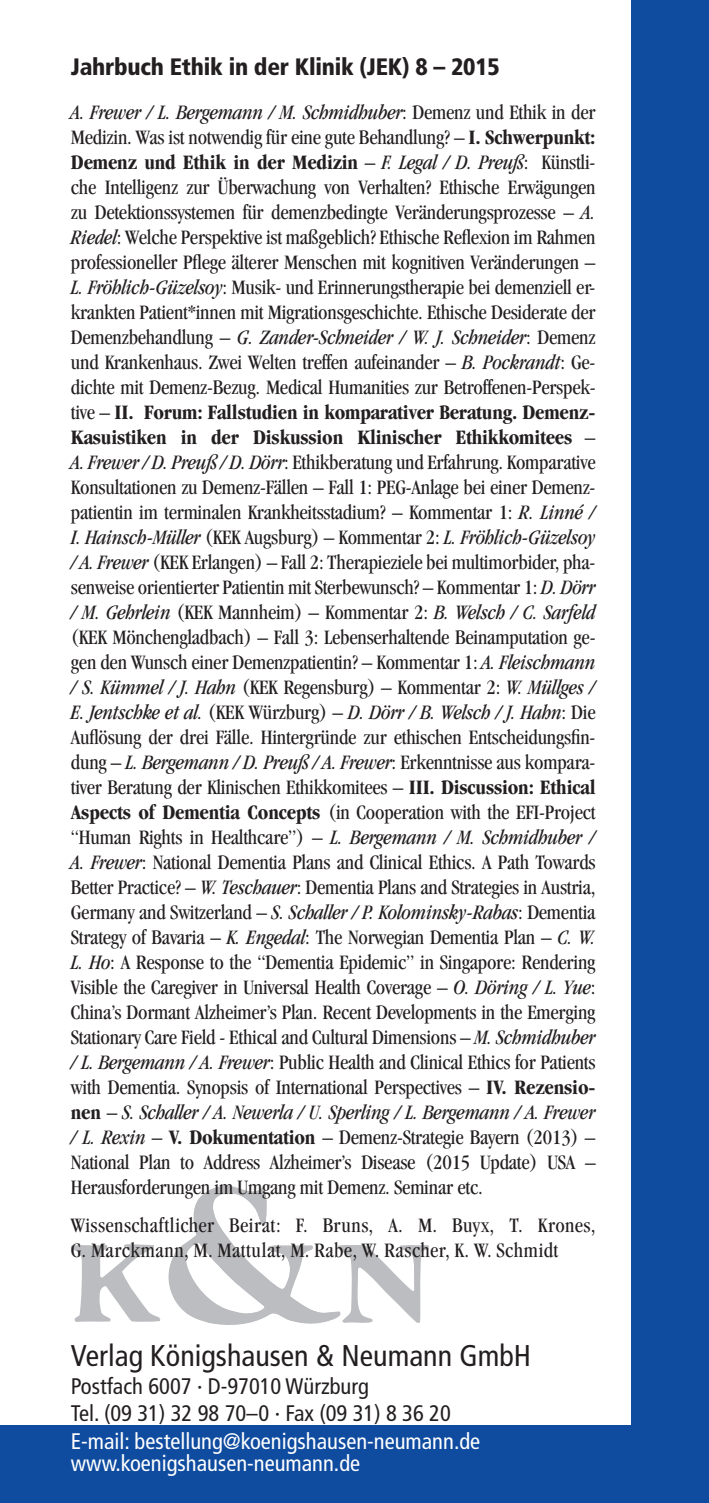
<style>
.page{position:relative;width:709px;height:1503px;background:#fff}
.page>*{position:absolute;margin:0;border:0;box-sizing:border-box;transform-origin:0 0}
.t1{font:condensed 30px "Frutiger";color:#231f20}
.t2{font:900 condensed 23.75px "Frutiger";letter-spacing:-.01em;color:#231f20}
.t3{font:condensed 22.5px/22.5px "Frutiger";color:#fff}
.t4{font:condensed 22.5px/27.5px "Frutiger";color:#231f20}
.t5{font:condensed 21.25px/25px "Garamond";letter-spacing:.01em;color:#231f20;text-align:justify}
.s1{font-style:italic}
.s2{font-weight:700}
</style>
<div class="page">
<div style="left:0;top:1424px;width:709px;height:78px;background:#0f4ca0"></div>
<div style="left:631px;top:0;width:78px;height:1502px;background:#0f4ca0"></div>
<svg style="left:71px;top:1244px;width:90px;height:77px"></svg>
<svg style="left:168px;top:1185px;width:261px;height:140px"></svg>
<p class="t2" style="left:71px;top:52px;width:430px">Jahrbuch Ethik in der Klinik (JEK) 8 – 2015</p>
<p class="t5" style="left:71px;top:100px;width:526px"><span class="s1">A. Frewer / L. Bergemann / M. Schmidhuber</span>: Demenz und Ethik in der Medizin. Was ist notwendig für eine gute Behandlung? – <span class="s2">I. Schwerpunkt:<br>Demenz und Ethik in der Medizin</span> – <span class="s1">F. Legal / D. Preuß</span>: Künstli&shy;che Intelligenz zur Überwachung von Verhalten? Ethische Erwägungen zu Detektionssystemen für demenzbedingte Veränderungsprozesse – <span class="s1">A.<br>Riedel</span>: Welche Perspektive ist maßgeblich? Ethische Reflexion im Rahmen professioneller Pflege älterer Menschen mit kognitiven Veränderungen – <span class="s1">L. Fröhlich-Güzelsoy</span>: Musik- und Erinnerungstherapie bei demenziell er&shy;krankten Patient*innen mit Migrationsgeschichte. Ethische Desiderate der Demenzbehandlung – <span class="s1">G. Zander-Schneider / W. J. Schneider</span>: Demenz und Krankenhaus. Zwei Welten treffen aufeinander – <span class="s1">B. Pockrandt</span>: Ge&shy;dichte mit Demenz-Bezug. Medical Humanities zur Betroffenen-Perspek&shy;tive – <span class="s2">II. Forum: Fallstudien in komparativer Beratung. Demenz-Kasuistiken in der Diskussion Klinischer Ethikkomitees</span> – <span class="s1">A. Frewer / D. Preuß / D. Dörr</span>: Ethikberatung und Erfahrung. Komparative Konsultationen zu Demenz-Fällen – Fall 1: PEG-Anlage bei einer Demenz&shy;patientin im terminalen Krankheitsstadium? – Kommentar 1: <span class="s1">R. Linné / I. Hainsch-Müller</span> (KEK Augsburg) – Kommentar 2: <span class="s1">L. Fröhlich-Güzelsoy / A. Frewer</span> (KEK Erlangen) – Fall 2: Therapieziele bei multimorbider, pha&shy;senweise orientierter Patientin mit Sterbewunsch? – Kommentar 1: <span class="s1">D. Dörr / M. Gehrlein</span> (KEK Mannheim) – Kommentar 2: <span class="s1">B. Welsch / C. Sarfeld </span>(KEK Mönchengladbach) – Fall 3: Lebenserhaltende Beinamputation ge&shy;gen den Wunsch einer Demenzpatientin? – Kommentar 1: <span class="s1">A. Fleischmann / S. Kümmel / J. Hahn</span> (KEK Regensburg) – Kommentar 2: <span class="s1">W. Müllges / E. Jentschke et al.</span> (KEK Würzburg) – <span class="s1">D. Dörr / B. Welsch / J. Hahn</span>: Die Auflösung der drei Fälle. Hintergründe zur ethischen Entscheidungsfin&shy;dung – <span class="s1">L. Bergemann / D. Preuß / A. Frewer</span>: Erkenntnisse aus kompara&shy;tiver Beratung der Klinischen Ethikkomitees – <span class="s2">III. Discussion: Ethical Aspects of Dementia Concepts</span> (in Cooperation with the EFI-Project “Human Rights in Healthcare”) – <span class="s1">L. Bergemann / M. Schmidhuber / A. Frewer</span>: National Dementia Plans and Clinical Ethics. A Path Towards Better Practice? – <span class="s1">W. Teschauer</span>: Dementia Plans and Strategies in Austria, Germany and Switzerland – <span class="s1">S. Schaller / P. Kolominsky-Rabas</span>: Dementia Strategy of Bavaria – <span class="s1">K. Engedal</span>: The Norwegian Dementia Plan – <span class="s1">C. W.<br>L. Ho</span>: A Response to the “Dementia Epidemic” in Singapore: Rendering Visible the Caregiver in Universal Health Coverage – <span class="s1">O. Döring / L. Yue</span>:<br>China’s Dormant Alzheimer’s Plan. Recent Developments in the Emerging Stationary Care Field - Ethical and Cultural Dimensions – <span class="s1">M. Schmidhuber / L. Bergemann / A. Frewer</span>: Public Health and Clinical Ethics for Patients with Dementia. Synopsis of International Perspectives – <span class="s2">IV. Rezensio&shy;nen</span> – <span class="s1">S. Schaller / A. Newerla / U. Sperling / L. Bergemann / A. Frewer / L. Rexin</span> – <span class="s2">V. Dokumentation</span> – Demenz-Strategie Bayern (2013) – National Plan to Address Alzheimer’s Disease (2015 Update) USA – Herausforderungen im Umgang mit Demenz. Seminar etc.</p>
<p class="t5" style="left:71px;top:1212px;width:526px">Wissenschaftlicher Beirat: F. Bruns, A. M. Buyx, T. Krones,<br>G. Marckmann, M. Mattulat, M. Rabe, W. Rascher, K. W. Schmidt</p>
<h1 class="t1" style="left:71px;top:1338px;width:461px">Verlag Königshausen &amp; Neumann GmbH</h1>
<p class="t4" style="left:71px;top:1372px;width:381px">Postfach 6007 · D-97010 Würzburg<br>Tel. (09 31) 32 98 70–0 · Fax (09 31) 8 36 20</p>
<p class="t3" style="left:71px;top:1429px;width:411px">E-mail: bestellung@koenigshausen-neumann.de www.koenigshausen-neumann.de</p>
</div>
